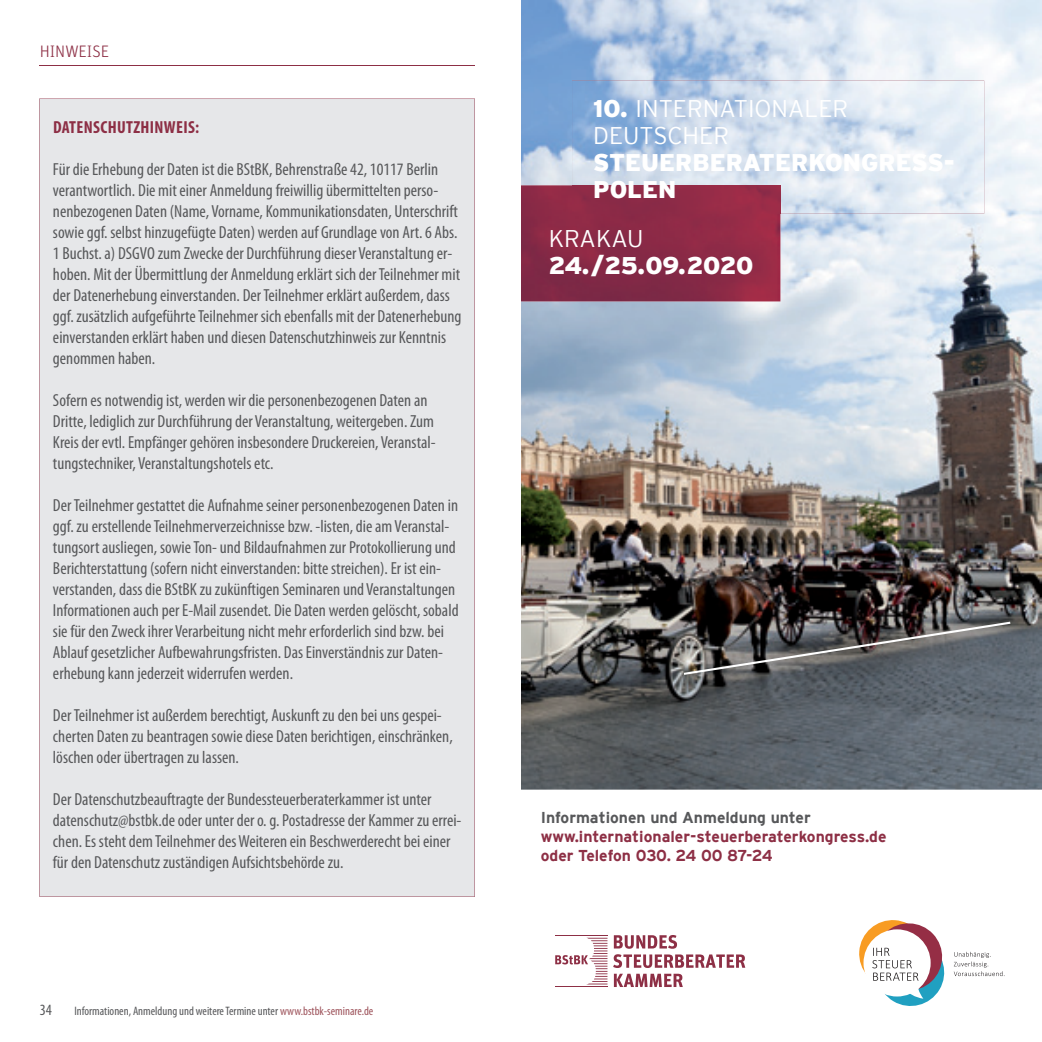
<style>
.page{position:relative;width:1042px;height:1042px;background:#fff}
.page>*{position:absolute;margin:0;border:0;box-sizing:border-box;transform-origin:0 0}
.t1{font:300 24.15px/26.9px "Interstate";color:#fff}
.t2{font:900 24.15px/26.9px "Interstate";color:#fff}
.t3{font:900 24.15px "Interstate";letter-spacing:-.02em;color:#fff}
.t4{font:condensed 17.5px/21px "Myriad Pro";color:#57585a}
.t5{font:700 condensed 17.5px "Myriad Pro";letter-spacing:.02em;color:#8d2f45}
.t6{font:300 16.62px "Unit";color:#8d2f45}
.t7{font:700 15.75px/18.9px "Interstate";color:#8d2f45}
.t8{font:700 15.75px "Interstate";color:#57585a}
.t9{font:condensed 15.75px "Myriad Pro";color:#57585a}
.t10{font:condensed 12.25px "Myriad Pro";color:#57585a}
.s1{color:#9e545c}
.s2{font-weight:900}
</style>
<div class="page">
<div style="left:39px;top:99px;width:436px;height:798px;background:#e6e7e9"></div>
<hr style="left:40px;top:66px;width:435px;height:1px;background:#8d2f45">
<img style="left:521px;top:0;width:521px;height:789px">
<svg style="left:684px;top:622px;width:326px;height:53px"></svg>
<svg style="left:613px;top:935px;width:132px;height:52px"></svg>
<hr style="left:555px;top:935px;width:52px;height:1px;background:#8d2f45">
<hr style="left:555px;top:986px;width:52px;height:1px;background:#8d2f45">
<svg style="left:555px;top:938px;width:52px;height:46px"></svg>
<svg style="left:859px;top:920px;width:146px;height:86px"></svg>
<img style="left:521px;top:185px;width:259px;height:116px">
<img style="left:572px;top:81px;width:412px;height:133px">
<img style="left:572px;top:185px;width:208px;height:29px">
<p class="t6" style="left:40px;top:41px;width:71px">HINWEISE</p>
<p class="t5" style="left:53px;top:116px;width:148px">DATENSCHUTZHINWEIS:</p>
<p class="t4" style="left:53px;top:158px;width:410px">Für die Erhebung der Daten ist die BStBK, Behrenstraße 42, 10117 Berlin verantwortlich. Die mit einer Anmeldung freiwillig übermittelten perso&shy;nenbezogenen Daten (Name, Vorname, Kommunikationsdaten, Unterschrift sowie ggf. selbst hinzugefügte Daten) werden auf Grundlage von Art. 6 Abs.<br>1 Buchst. a) DSGVO zum Zwecke der Durchführung dieser Veranstaltung er&shy;hoben. Mit der Übermittlung der Anmeldung erklärt sich der Teilnehmer mit der Datenerhebung einverstanden. Der Teilnehmer erklärt außerdem, dass ggf. zusätzlich aufgeführte Teilnehmer sich ebenfalls mit der Datenerhebung einverstanden erklärt haben und diesen Datenschutzhinweis zur Kenntnis genommen haben.</p>
<p class="t4" style="left:53px;top:389px;width:384px">Sofern es notwendig ist, werden wir die personenbezogenen Daten an Dritte, lediglich zur Durchführung der Veranstaltung, weitergeben. Zum Kreis der evtl. Empfänger gehören insbesondere Druckereien, Veranstal&shy;tungstechniker, Veranstaltungshotels etc.</p>
<p class="t4" style="left:53px;top:494px;width:407px">Der Teilnehmer gestattet die Aufnahme seiner personenbezogenen Daten in ggf. zu erstellende Teilnehmerverzeichnisse bzw. -listen, die am Veranstal&shy;tungsort ausliegen, sowie Ton- und Bildaufnahmen zur Protokollierung und Berichterstattung (sofern nicht einverstanden: bitte streichen). Er ist ein&shy;verstanden, dass die BStBK zu zukünftigen Seminaren und Veranstaltungen Informationen auch per E-Mail zusendet. Die Daten werden gelöscht, sobald sie für den Zweck ihrer Verarbeitung nicht mehr erforderlich sind bzw. bei Ablauf gesetzlicher Aufbewahrungsfristen. Das Einverständnis zur Daten&shy;erhebung kann jederzeit widerrufen werden.</p>
<p class="t4" style="left:53px;top:704px;width:401px">Der Teilnehmer ist außerdem berechtigt, Auskunft zu den bei uns gespei&shy;cherten Daten zu beantragen sowie diese Daten berichtigen, einschränken, löschen oder übertragen zu lassen.</p>
<p class="t4" style="left:53px;top:788px;width:410px">Der Datenschutzbeauftragte der Bundessteuerberaterkammer ist unter datenschutz@bstbk.de oder unter der o. g. Postadresse der Kammer zu errei&shy;chen. Es steht dem Teilnehmer des Weiteren ein Beschwerderecht bei einer für den Datenschutz zuständigen Aufsichtsbehörde zu.</p>
<p class="t9" style="left:40px;top:1000px;width:14px">34</p>
<p class="t10" style="left:74px;top:1004px;width:300px">Informationen, Anmeldung und weitere Termine unter <span class="s1">www.bstbk-seminare.de</span></p>
<h1 class="t1" style="left:593px;top:95px;width:256px"><span class="s2">10.</span> INTERNATIONALER<br>DEUTSCHER</h1>
<h1 class="t2" style="left:593px;top:149px;width:363px">STEUERBERATERKONGRESS-<br>POLEN</h1>
<h1 class="t1" style="left:549px;top:225px;width:96px">KRAKAU</h1>
<h1 class="t3" style="left:549px;top:251px;width:206px">24./25.09.2020</h1>
<p class="t8" style="left:541px;top:808px;width:271px">Informationen und Anmeldung unter</p>
<p class="t7" style="left:541px;top:826px;width:347px">www.internationaler-steuerberaterkongress.de oder Telefon 030. 24 00 87-24</p>
</div>
